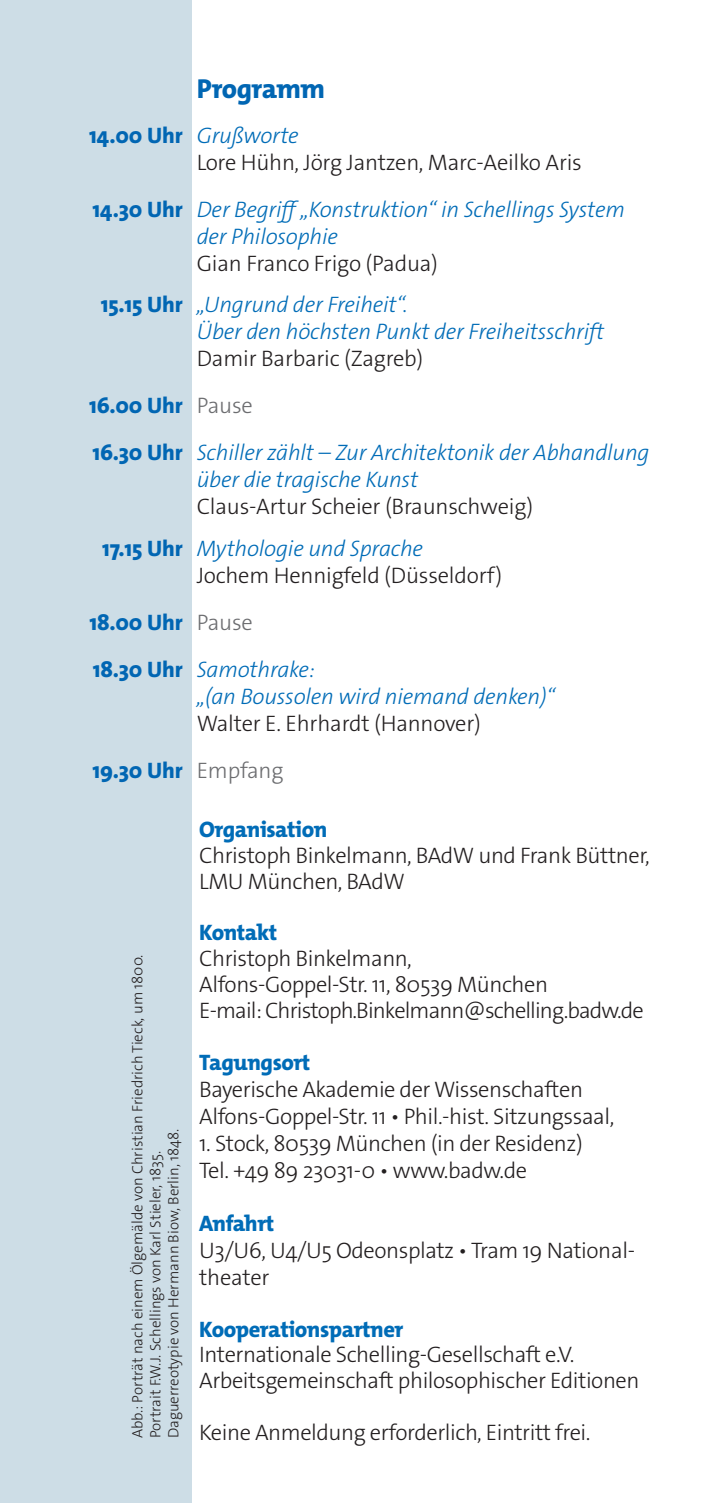
<style>
.page{position:relative;width:709px;height:1503px;background:#fff}
.page>*{position:absolute;margin:0;border:0;box-sizing:border-box;transform-origin:0 0}
.t1{font:800 27.5px "The Mix Os F";letter-spacing:-.02em;color:#0166b3}
.t2{font:300 22.5px/27px "The Sans Os F";letter-spacing:-.02em;color:#231f20}
.t3{font:italic 300 22.5px/47.2px "The Sans Os F";letter-spacing:-.01em;color:#006cb7}
.t4{font:800 22.5px "The Mix Os F";letter-spacing:-.02em;color:#006cb7}
.t5{font:300 15px/18px "The Sans Os F";color:#231f20}
.s1{font-weight:800;color:#0166b3}
.s2{font-style:italic;color:#006cb7}
.s3{font-weight:800;font-style:normal;color:#0166b3}
.s4{font-style:normal;color:#231f20}
.s5{font-style:normal;color:#6c6d70}
.s6{color:#6c6d70}
</style>
<div class="page">
<div style="left:0;top:0;width:191px;height:1502px;background:#cddde6"></div>
<p class="t1" style="left:197px;top:71px;width:130px">Programm</p>
<p class="t2" style="left:197px;top:122px;width:387px;text-indent:-108px"><span class="s1">14.00 Uhr</span> <span class="s2">Grußworte<br></span>Lore Hühn, Jörg Jantzen, Marc-Aeilko Aris</p>
<p class="t3" style="left:197px;top:196px;width:429px;line-height:27px;text-indent:-104px"><span class="s3">14.30 Uhr</span> Der Begriff „Konstruktion“ in Schellings System der Philosophie</p>
<p class="t2" style="left:101px;top:243px;width:339px;line-height:41.2px;text-indent:96px">Gian Franco Frigo (Padua)<br><span class="s1">15.15 Uhr</span> <span class="s2">„Ungrund der Freiheit“.</span></p>
<p class="t3" style="left:197px;top:308px;width:409px">Über den höchsten Punkt der Freiheitsschrift</p>
<p class="t3" style="left:89px;top:335px;width:562px;text-indent:108px"><span class="s4">Damir Barbaric (Zagreb)<br></span><span class="s3">16.00 Uhr</span> <span class="s5">Pause<br></span><span class="s3">16.30 Uhr</span> Schiller zählt – Zur Architektonik der Abhandlung</p>
<p class="t3" style="left:197px;top:456px;width:223px">über die tragische Kunst</p>
<p class="t2" style="left:102px;top:486px;width:432px;line-height:41.2px;text-indent:94px">Claus-Artur Scheier (Braunschweig)<br><span class="s1">17.15 Uhr</span> <span class="s2">Mythologie und Sprache</span></p>
<p class="t2" style="left:90px;top:551px;width:414px;line-height:47.2px;text-indent:107px">Jochem Hennigfeld (Düsseldorf)<br><span class="s1">18.00 Uhr</span> <span class="s6">Pause<br></span><span class="s1">18.30 Uhr</span> <span class="s2">Samothrake:</span></p>
<p class="t3" style="left:197px;top:673px;width:360px">„(an Boussolen wird niemand denken)“</p>
<p class="t2" style="left:92px;top:700px;width:390px;line-height:47.2px;text-indent:104px">Walter E. Ehrhardt (Hannover)<br><span class="s1">19.30 Uhr</span> <span class="s6">Empfang</span></p>
<p class="t4" style="left:199px;top:815px;width:130px">Organisation</p>
<p class="t2" style="left:199px;top:842px;width:452px;line-height:25.8px">Christoph Binkelmann, BAdW und Frank Büttner,<br>LMU München, BAdW</p>
<p class="t4" style="left:199px;top:918px;width:80px">Kontakt</p>
<p class="t2" style="left:199px;top:945px;width:446px;line-height:25.8px">Christoph Binkelmann,<br>Alfons-Goppel-Str. 11, 80539 München<br>E-mail: Christoph.Binkelmann@schelling.badw.de</p>
<p class="t4" style="left:199px;top:1048px;width:113px">Tagungsort</p>
<p class="t2" style="left:199px;top:1076px;width:417px">Bayerische Akademie der Wissenschaften<br>Alfons-Goppel-Str. 11 • Phil.-hist. Sitzungssaal,</p>
<p class="t2" style="left:199px;top:1130px;width:385px">1. Stock, 80539 München (in der Residenz)<br>Tel. +49 89 23031-0 • www.badw.de</p>
<p class="t4" style="left:199px;top:1209px;width:76px">Anfahrt</p>
<p class="t2" style="left:199px;top:1237px;width:437px">U3/U6, U4/U5 Odeonsplatz • Tram 19 National&shy;theater</p>
<p class="t4" style="left:199px;top:1314px;width:205px">Kooperationspartner</p>
<p class="t2" style="left:199px;top:1342px;width:442px;line-height:25.8px">Internationale Schelling-Gesellschaft e.V.<br>Arbeitsgemeinschaft philosophischer Editionen</p>
<p class="t2" style="left:199px;top:1418px;width:393px">Keine Anmeldung erforderlich, Eintritt frei.</p>
<p class="t5" style="left:129px;top:1438px;width:485px;rotate:-90deg">Abb.: Porträt nach einem Ölgemälde von Christian Friedrich Tieck, um 1800.<br>Portrait F.W.J. Schellings von Karl Stieler, 1835.<br>Daguerreotypie von Hermann Biow, Berlin, 1848.</p>
</div>
